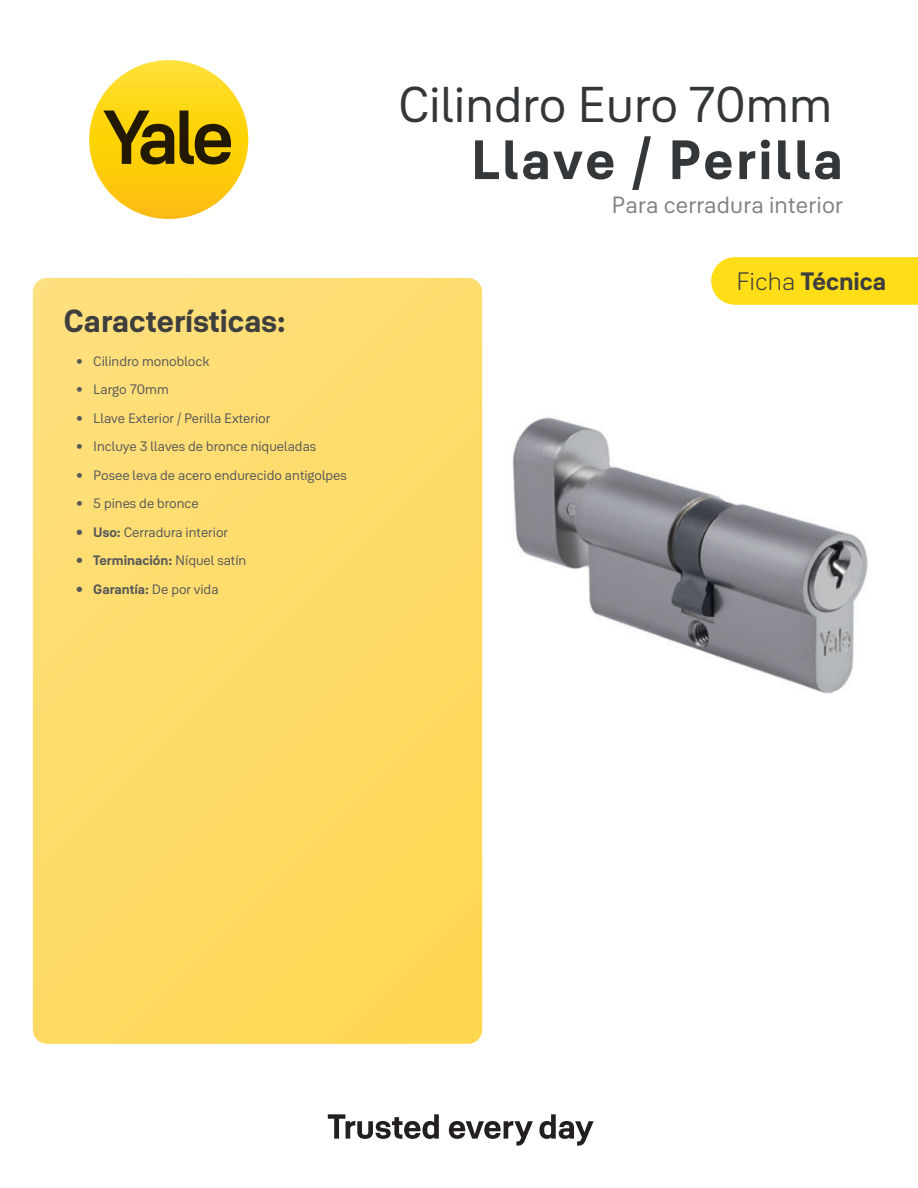
<style>
.page{position:relative;width:918px;height:1188px;background:#fff}
.page>*{position:absolute;margin:0;border:0;box-sizing:border-box;transform-origin:0 0}
.t1{font:700 54.45px "Yale Solis";letter-spacing:.055em;color:#333739}
.t2{font:49.5px "Yale Solis";color:#333739}
.t3{font:700 31.5px "Yale Solis";color:#3e3e3f}
.t4{font:700 24.75px "Yale Solis";color:#3e3e3f}
.t5{font:23.1px "Yale Solis";letter-spacing:.005em;color:#808285}
.t6{font:13.5px "Yale Solis";color:#57585a}
.t7{font:700 13.5px "Yale Solis";color:#57585a}
.s1{font-weight:700}
.s2{font-weight:400}
.s3{font-weight:300}
</style>
<div class="page">
<svg style="left:33px;top:278px;width:449px;height:766px;background:#fddb68"></svg>
<svg style="left:89px;top:60px;width:159px;height:159px;background:#fdcf16"></svg>
<svg style="left:103px;top:111px;width:71px;height:54px;background:#9c8004"></svg>
<svg style="left:180px;top:111px;width:51px;height:54px;background:#8f7504"></svg>
<svg style="left:328px;top:1114px;width:111px;height:25px"></svg>
<svg style="left:449px;top:1121px;width:84px;height:25px"></svg>
<svg style="left:539px;top:1114px;width:55px;height:32px"></svg>
<div style="left:711px;top:257px;width:207px;height:48px;background:#ffdd17"></div>
<img style="left:512px;top:417px;width:356px;height:277px">
<h3 class="t3" style="left:64px;top:302px;width:224px">Características:</h3>
<p class="t6" style="left:76px;top:353px;width:135px">• Cilindro monoblock</p>
<p class="t6" style="left:76px;top:381px;width:94px">• Largo 70mm</p>
<p class="t6" style="left:76px;top:410px;width:196px">• Llave Exterior / Perilla Exterior</p>
<p class="t6" style="left:76px;top:438px;width:242px">• Incluye 3 llaves de bronce niqueladas</p>
<p class="t6" style="left:76px;top:467px;width:272px">• Posee leva de acero endurecido antigolpes</p>
<p class="t6" style="left:76px;top:495px;width:124px">• 5 pines de bronce</p>
<p class="t6" style="left:76px;top:524px;width:153px"><span class="s1">• Uso:</span> Cerradura interior</p>
<p class="t7" style="left:76px;top:552px;width:172px">• Terminación: <span class="s2">Níquel satín</span></p>
<p class="t7" style="left:76px;top:581px;width:144px">• Garantía: <span class="s2">De por vida</span></p>
<h2 class="t2" style="left:398px;top:76px;width:436px">Cilindro Euro 70mm</h2>
<h1 class="t1" style="left:471px;top:127px;width:374px">Llave / Perilla</h1>
<h3 class="t5" style="left:611px;top:191px;width:233px">Para cerradura interior</h3>
<h3 class="t4" style="left:736px;top:267px;width:152px"><span class="s3">Ficha</span> Técnica</h3>
</div>
